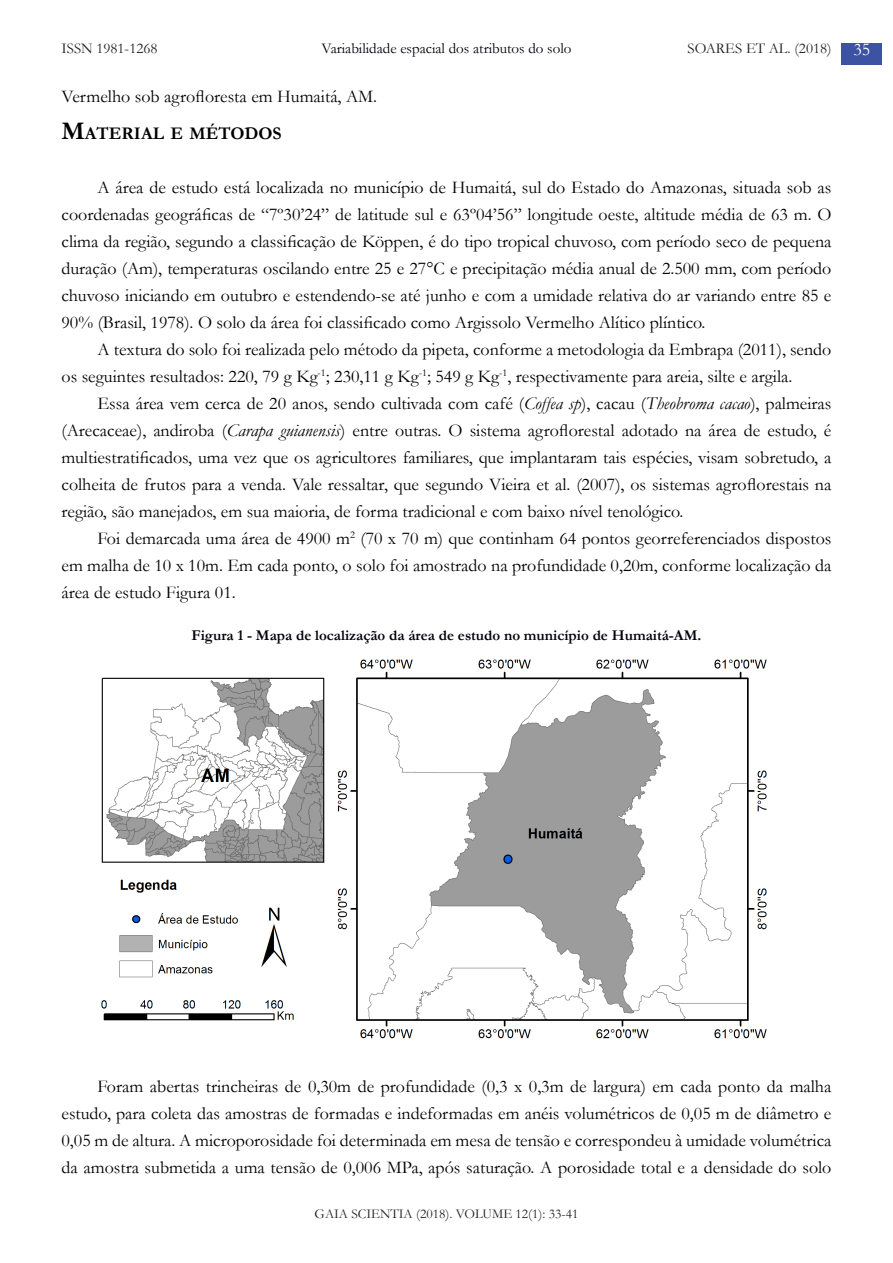
<style>
.page{position:relative;width:893px;height:1263px;background:#fff}
.page>*{position:absolute;margin:0;border:0;box-sizing:border-box;transform-origin:0 0}
.Body_text{font:18px/27px "Garamond";color:#000;text-align:justify}
.INTRODUCAO{font:700 17.85px "Garamond";color:#000}
.Tabela{font:700 15px "Garamond";color:#00000a}
.t1{font:15px "Garamond";color:#00000a}
.t2{font:15px "Garamond";color:#231f20}
.t3{font:13.5px "Garamond";color:#231f20}
.s1{font-size:25.5px}
.s2{font-size:18px;color:#fff}
.s3{font-style:italic}
</style>
<div class="page">
<div style="left:842px;top:44px;width:40px;height:21px;background:#3c53a3"></div>
<img style="left:101px;top:659px;width:666px;height:380px">
<p class="t1" style="left:321px;top:40px;width:251px">Variabilidade espacial dos atributos do solo</p>
<p class="Body_text" style="left:62px;top:82px;width:317px">Vermelho sob agrofloresta em Humaitá, AM.</p>
<p class="INTRODUCAO" style="left:62px;top:123px;width:222px"><span class="s1">M</span>ATERIAL E MÉTODOS</p>
<p class="t2" style="left:62px;top:40px;width:97px">ISSN 1981-1268</p>
<p class="t2" style="left:688px;top:40px;width:184px">SOARES ET AL. (2018) <span class="s2">35</span></p>
<p class="Body_text" style="left:62px;top:174px;width:771px;text-indent:36px">A área de estudo está localizada no município de Humaitá, sul do Estado do Amazonas, situada sob as coordenadas geográficas de “7º30’24” de latitude sul e 63º04’56” longitude oeste, altitude média de 63 m. O clima da região, segundo a classificação de Köppen, é do tipo tropical chuvoso, com período seco de pequena duração (Am), temperaturas oscilando entre 25 e 27°C e precipitação média anual de 2.500 mm, com período chuvoso iniciando em outubro e estendendo-se até junho e com a umidade relativa do ar variando entre 85 e 90% (Brasil, 1978). O solo da área foi classificado como Argissolo Vermelho Alítico plíntico.</p>
<p class="Body_text" style="left:62px;top:336px;width:771px;text-indent:36px">A textura do solo foi realizada pelo método da pipeta, conforme a metodologia da Embrapa (2011), sendo os seguintes resultados: 220, 79 g Kg<sup>-1</sup>; 230,11 g Kg<sup>-1</sup>; 549 g Kg<sup>-1</sup>, respectivamente para areia, silte e argila.</p>
<p class="Body_text" style="left:62px;top:390px;width:771px;text-indent:36px">Essa área vem cerca de 20 anos, sendo cultivada com café (<span class="s3">Coffea sp</span>), cacau (<span class="s3">Theobroma cacao</span>), palmeiras (Arecaceae), andiroba (<span class="s3">Carapa guianensis</span>) entre outras. O sistema agroflorestal adotado na área de estudo, é multiestratificados, uma vez que os agricultores familiares, que implantaram tais espécies, visam sobretudo, a colheita de frutos para a venda. Vale ressaltar, que segundo Vieira et al. (2007), os sistemas agroflorestais na região, são manejados, em sua maioria, de forma tradicional e com baixo nível tenológico.</p>
<p class="Body_text" style="left:62px;top:525px;width:771px;text-indent:36px">Foi demarcada uma área de 4900 m<sup>2</sup> (70 x 70 m) que continham 64 pontos georreferenciados dispostos em malha de 10 x 10m. Em cada ponto, o solo foi amostrado na profundidade 0,20m, conforme localização da área de estudo Figura 01.</p>
<p class="Tabela" style="left:192px;top:627px;width:511px">Figura 1 - Mapa de localização da área de estudo no município de Humaitá-AM.</p>
<p class="Body_text" style="left:62px;top:1072px;width:771px;text-indent:36px">Foram abertas trincheiras de 0,30m de profundidade (0,3 x 0,3m de largura) em cada ponto da malha estudo, para coleta das amostras de formadas e indeformadas em anéis volumétricos de 0,05 m de diâmetro e 0,05 m de altura. A microporosidade foi determinada em mesa de tensão e correspondeu à umidade volumétrica da amostra submetida a uma tensão de 0,006 MPa, após saturação. A porosidade total e a densidade do solo</p>
<p class="t3" style="left:315px;top:1205px;width:265px">GAIA SCIENTIA (2018). VOLUME 12(1): 33-41</p>
</div>
